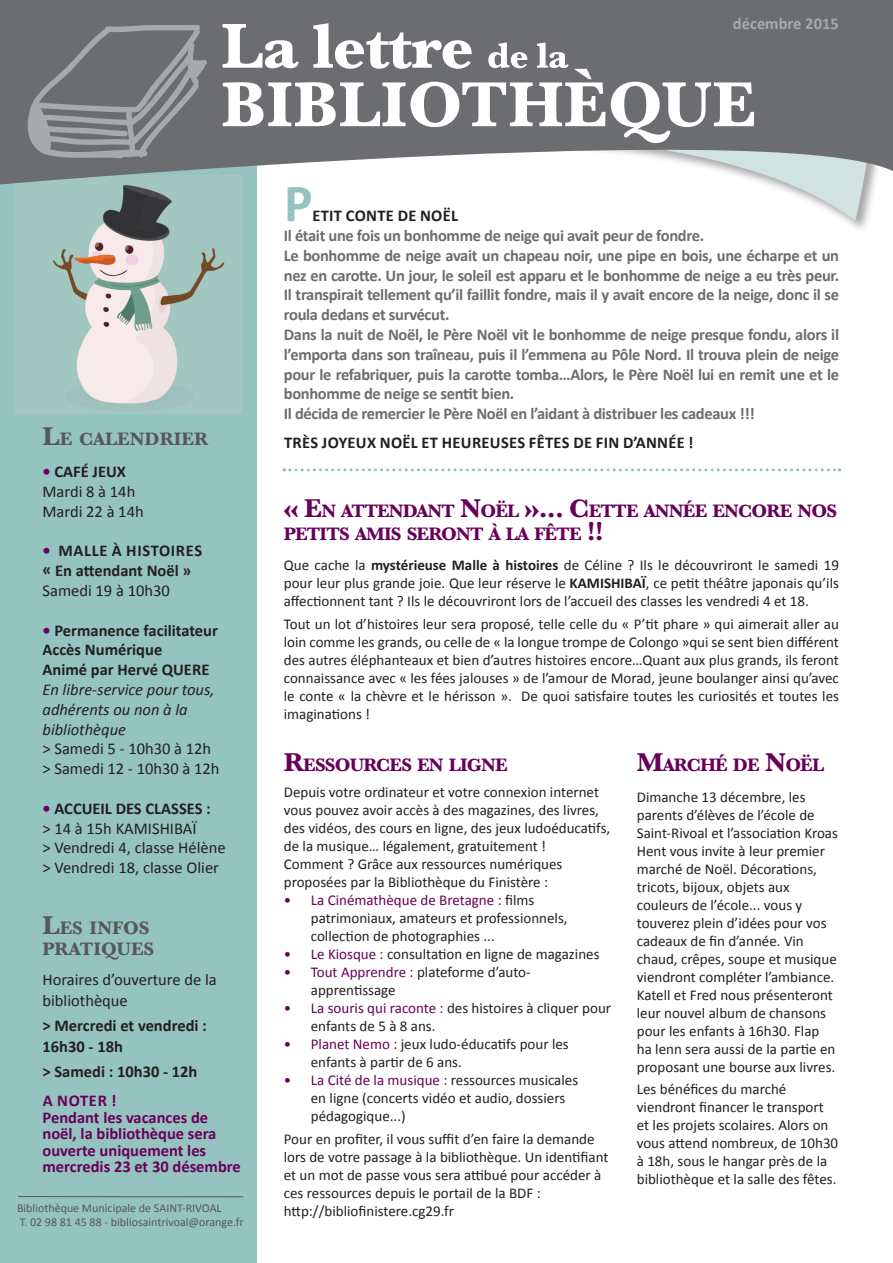
<style>
.page{position:relative;width:893px;height:1263px;background:#fff}
.page>*{position:absolute;margin:0;border:0;box-sizing:border-box;transform-origin:0 0}
.t1{font:700 54px "Calibri";color:#95c3bf}
.t2{font:700 18.9px/22.5px "Baskerville";letter-spacing:-.045em;color:#680059}
.t3{font:700 18.9px "Baskerville";color:#57585a}
.t4{font:700 16.5px/19.8px "Calibri";letter-spacing:-.02em;color:#6c6d70;text-align:justify}
.t5{font:16.5px/21px "Calibri";color:#231f20}
.t6{font:700 16.5px/19.8px "Calibri";color:#231f20}
.t7{font:700 16.5px/16.5px "Calibri";color:#680059}
.t8{font:700 16.5px "Calibri";letter-spacing:.02em;color:#231f20}
.t9{font:italic 16.5px/19.8px "Calibri";color:#231f20}
.t10{font:700 16.5px "Calibri";letter-spacing:.04em;color:#231f20}
.t11{font:700 16.5px "Calibri";color:#a8a9ad}
.t12{font:15px/18px "Calibri";color:#231f20}
.t13{font:12px "Calibri";color:#57585a}
.s1{font-size:27px}
.s2{color:#680059}
.s3{font-weight:700}
</style>
<div class="page">
<div style="left:0;top:128px;width:256px;height:1135px;background:#95c3bf"></div>
<hr style="left:18px;top:1196px;width:225px;height:1px;background:#57585a">
<svg style="left:284px;top:468px;width:556px;height:3px"></svg>
<img style="left:14px;top:217px;width:228px;height:197px">
<svg style="left:0;top:0;width:893px;height:217px;fill:#6c6d70"></svg>
<svg style="left:223px;top:23px;width:531px;height:120px"></svg>
<div style="left:28px;top:23px;width:179px;height:135px;background:#6c6d70"></div>
<p class="t11" style="left:733px;top:14px;width:107px">décembre 2015</p>
<p class="t1" style="left:284px;top:170px;width:30px">P</p>
<p class="t8" style="left:312px;top:206px;width:147px">ETIT CONTE DE NOËL</p>
<p class="t4" style="left:284px;top:225px;width:422px">Il était une fois un bonhomme de neige qui avait peur de fondre.</p>
<p class="t4" style="left:284px;top:245px;width:557px">Le bonhomme de neige avait un chapeau noir, une pipe en bois, une écharpe et un nez en carotte. Un jour, le soleil est apparu et le bonhomme de neige a eu très peur.<br>Il transpirait tellement qu’il faillit fondre, mais il y avait encore de la neige, donc il se roula dedans et survécut.</p>
<p class="t4" style="left:284px;top:324px;width:557px">Dans la nuit de Noël, le Père Noël vit le bonhomme de neige presque fondu, alors il l’emporta dans son traîneau, puis il l’emmena au Pôle Nord. Il trouva plein de neige pour le refabriquer, puis la carotte tomba…Alors, le Père Noël lui en remit une et le bonhomme de neige se sentit bien.</p>
<p class="t4" style="left:284px;top:403px;width:473px">Il décida de remercier le Père Noël en l’aidant à distribuer les cadeaux !!!</p>
<p class="t3" style="left:43px;top:427px;width:167px"><span class="s1">L</span>E CALENDRIER</p>
<p class="t8" style="left:284px;top:432px;width:411px">TRÈS JOYEUX NOËL ET HEUREUSES FÊTES DE FIN D’ANNÉE !</p>
<p class="t6" style="left:43px;top:461px;width:85px"><span class="s2">•</span> CAFÉ JEUX</p>
<p class="t5" style="left:43px;top:480px;width:94px">Mardi 8 à 14h</p>
<p class="t5" style="left:43px;top:500px;width:103px">Mardi 22 à 14h</p>
<p class="t10" style="left:43px;top:541px;width:161px"><span class="s2">•</span> MALLE À HISTOIRES</p>
<p class="t6" style="left:43px;top:560px;width:150px">« En attendant Noël »</p>
<p class="t5" style="left:43px;top:579px;width:129px">Samedi 19 à 10h30</p>
<p class="t6" style="left:43px;top:619px;width:177px"><span class="s2">•</span> Permanence facilitateur<br>Accès Numérique</p>
<p class="t6" style="left:43px;top:659px;width:168px">Animé par Hervé QUERE</p>
<p class="t9" style="left:43px;top:679px;width:174px">En libre-service pour tous, adhérents ou non à la bibliothèque</p>
<p class="t5" style="left:43px;top:737px;width:170px">&gt; Samedi 5 - 10h30 à 12h</p>
<p class="t5" style="left:43px;top:757px;width:179px">&gt; Samedi 12 - 10h30 à 12h</p>
<p class="t6" style="left:43px;top:797px;width:170px"><span class="s2">•</span> ACCUEIL DES CLASSES :</p>
<p class="t5" style="left:43px;top:817px;width:156px">&gt; 14 à 15h KAMISHIBAÏ</p>
<p class="t5" style="left:43px;top:836px;width:185px">&gt; Vendredi 4, classe Hélène</p>
<p class="t5" style="left:43px;top:856px;width:178px">&gt; Vendredi 18, classe Olier</p>
<p class="t2" style="left:284px;top:500px;width:555px"><span class="s1">« E</span>N ATTENDANT <span class="s1">N</span>OËL <span class="s1">»... C</span> ETTE ANNÉE ENCORE NOS<br>PETITS AMIS SERONT À LA FÊTE <span class="s1">!!</span></p>
<p class="t12" style="left:284px;top:556px;width:557px;text-align:justify">Que cache la <span class="s3">mystérieuse Malle à histoires</span> de Céline ? Ils le découvriront le samedi 19 pour leur plus grande joie. Que leur réserve le <span class="s3">KAMISHIBAÏ</span>, ce petit théâtre japonais qu’ils affectionnent tant ? Ils le découvriront lors de l’accueil des classes les vendredi 4 et 18.</p>
<p class="t12" style="left:284px;top:614px;width:557px;text-align:justify">Tout un lot d’histoires leur sera proposé, telle celle du « P’tit phare » qui aimerait aller au loin comme les grands, ou celle de « la longue trompe de Colongo »qui se sent bien différent des autres éléphanteaux et bien d’autres histoires encore…Quant aux plus grands, ils feront connaissance avec « les fées jalouses » de l’amour de Morad, jeune boulanger ainsi qu’avec le conte « la chèvre et le hérisson ». De quoi satisfaire toutes les curiosités et toutes les imaginations !</p>
<p class="t2" style="left:284px;top:753px;width:225px"><span class="s1">R</span>ESSOURCES EN LIGNE</p>
<p class="t12" style="left:284px;top:783px;width:328px">Depuis votre ordinateur et votre connexion internet vous pouvez avoir accès à des magazines, des livres, des vidéos, des cours en ligne, des jeux ludoéducatifs, de la musique… légalement, gratuitement !</p>
<p class="t12" style="left:284px;top:855px;width:280px">Comment ? Grâce aux ressources numériques proposées par la Bibliothèque du Finistère :</p>
<p class="t12" style="left:311px;top:891px;width:258px;text-indent:-27px"><span class="s2">• La Cinémathèque de Bretagne :</span> films patrimoniaux, amateurs et professionnels, collection de photographies ...</p>
<p class="t12" style="left:284px;top:945px;width:317px"><span class="s2">• Le Kiosque :</span> consultation en ligne de magazines</p>
<p class="t12" style="left:311px;top:963px;width:221px;text-indent:-27px"><span class="s2">• Tout Apprendre :</span> plateforme d’auto&shy;apprentissage</p>
<p class="t12" style="left:311px;top:999px;width:302px;text-indent:-27px"><span class="s2">• La souris qui raconte :</span> des histoires à cliquer pour enfants de 5 à 8 ans.</p>
<p class="t12" style="left:311px;top:1035px;width:259px;text-indent:-27px"><span class="s2">• Planet Nemo :</span> jeux ludo-éducatifs pour les enfants à partir de 6 ans.</p>
<p class="t12" style="left:311px;top:1071px;width:269px;text-indent:-27px"><span class="s2">• La Cité de la musique :</span> ressources musicales en ligne (concerts vidéo et audio, dossiers pédagogique...)</p>
<p class="t12" style="left:284px;top:1129px;width:326px">Pour en profiter, il vous suffit d’en faire la demande lors de votre passage à la bibliothèque. Un identifiant et un mot de passe vous sera attibué pour accéder à ces ressources depuis le portail de la BDF :</p>
<p class="t12" style="left:284px;top:1201px;width:172px">http://bibliofinistere.cg29.fr</p>
<p class="t2" style="left:637px;top:753px;width:188px"><span class="s1">M</span>ARCHÉ DE <span class="s1">N</span>OËL</p>
<p class="t12" style="left:637px;top:787px;width:203px">Dimanche 13 décembre, les parents d’élèves de l’école de<br>Saint-Rivoal et l’association Kroas<br>Hent vous invite à leur premier marché de Noël. Décorations, tricots, bijoux, objets aux couleurs de l’école... vous y touverez plein d’idées pour vos cadeaux de fin d’année. Vin chaud, crêpes, soupe et musique viendront compléter l’ambiance.<br>Katell et Fred nous présenteront leur nouvel album de chansons pour les enfants à 16h30. Flap ha lenn sera aussi de la partie en proposant une bourse aux livres.</p>
<p class="t12" style="left:637px;top:1079px;width:203px">Les bénéfices du marché viendront financer le transport et les projets scolaires. Alors on vous attend nombreux, de 10h30 à 18h, sous le hangar près de la bibliothèque et la salle des fêtes.</p>
<p class="t3" style="left:43px;top:917px;width:108px"><span class="s1">L</span>ES INFOS</p>
<p class="t3" style="left:43px;top:938px;width:113px">PRATIQUES</p>
<p class="t5" style="left:43px;top:968px;width:176px">Horaires d’ouverture de la bibliothèque</p>
<p class="t6" style="left:43px;top:1014px;width:166px">&gt; Mercredi et vendredi :</p>
<p class="t6" style="left:43px;top:1035px;width:82px">16h30 - 18h</p>
<p class="t6" style="left:43px;top:1061px;width:156px">&gt; Samedi : 10h30 - 12h</p>
<p class="t7" style="left:43px;top:1092px;width:75px">A NOTER !</p>
<p class="t7" style="left:43px;top:1108px;width:200px">Pendant les vacances de noël, la bibliothèque sera ouverte uniquement les mercredis 23 et 30 désembre</p>
<p class="t13" style="left:17px;top:1200px;width:206px">Bibliothèque Municipale de SAINT-RIVOAL</p>
<p class="t13" style="left:20px;top:1215px;width:226px">T. 02 98 81 45 88 - bibliosaintrivoal@orange.fr</p>
</div>
